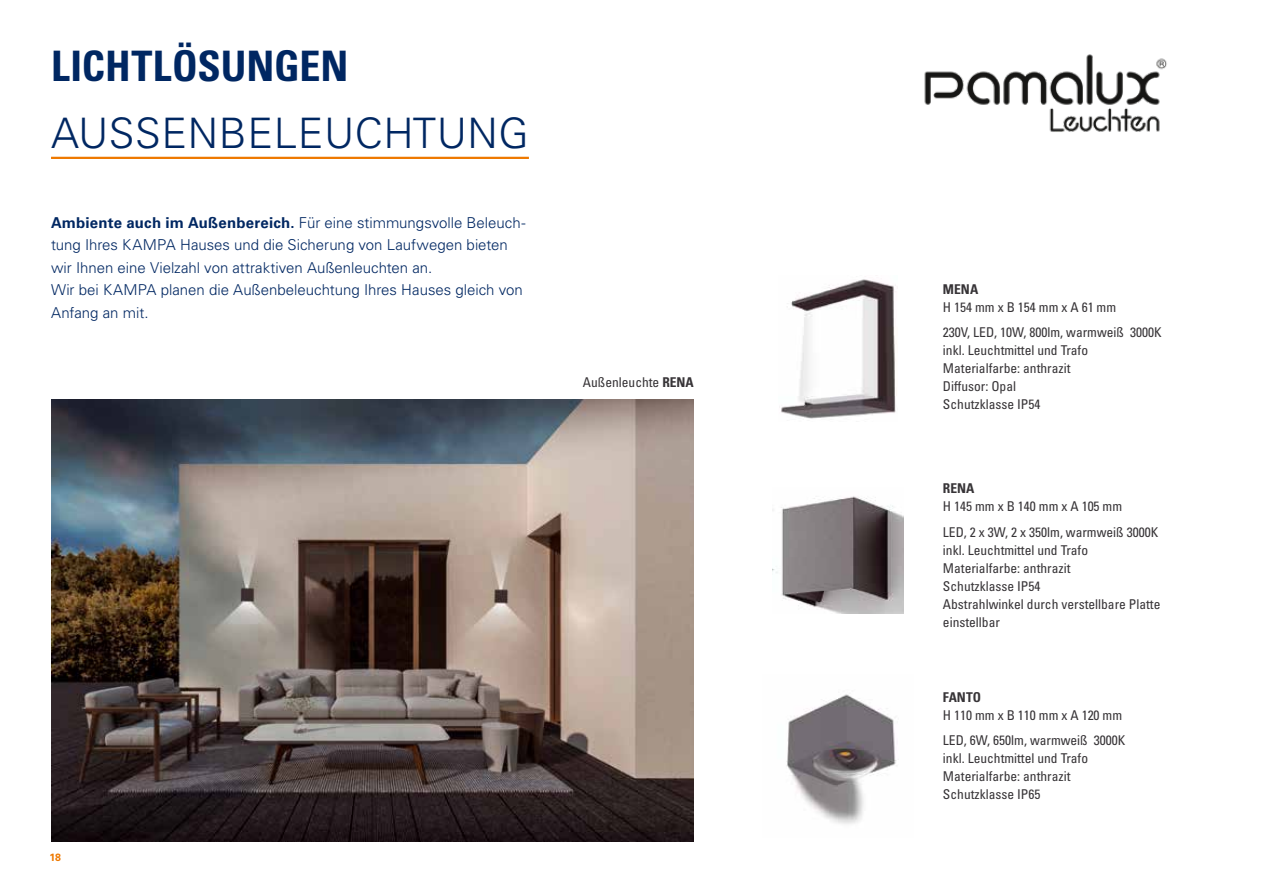
<style>
.page{position:relative;width:1263px;height:893px;background:#fff}
.page>*{position:absolute;margin:0;border:0;box-sizing:border-box;transform-origin:0 0}
.t1{font:300 42px "Univers LT";letter-spacing:.015em;color:#002762}
.t2{font:700 condensed 42px "Univers LT Pro";color:#002762}
.t3{font:300 15px/22.5px "Univers LT Pro 45";color:#002762}
.t4{font:condensed 13.5px/18px "Univers LT Pro";color:#373437}
.t5{font:700 condensed 13.5px "Univers LT Pro";color:#373437}
.t6{font:700 10.5px "Univers LT";color:#ee7900}
.s1{font-family:"Univers LT Pro 65";font-weight:700}
.s2{font-weight:700}
</style>
<div class="page">
<hr style="left:51px;top:157px;width:478px;height:2px;background:#ee7900">
<img style="left:924px;top:54px;width:243px;height:78px">
<img style="left:51px;top:400px;width:643px;height:442px">
<img style="left:781px;top:279px;width:115px;height:140px">
<img style="left:772px;top:496px;width:131px;height:117px">
<img style="left:786px;top:694px;width:111px;height:130px">
<h1 class="t2" style="left:51px;top:41px;width:299px">LICHTLÖSUNGEN</h1>
<h1 class="t1" style="left:51px;top:108px;width:479px">AUSSENBELEUCHTUNG</h1>
<p class="t3" style="left:51px;top:211px;width:476px"><span class="s1">Ambiente auch im Außenbereich.</span> Für eine stimmungsvolle Beleuch&shy;tung Ihres KAMPA Hauses und die Sicherung von Laufwegen bieten wir Ihnen eine Vielzahl von attraktiven Außenleuchten an.<br>Wir bei KAMPA planen die Außenbeleuchtung Ihres Hauses gleich von Anfang an mit.</p>
<p class="t4" style="left:583px;top:373px;width:113px">Außenleuchte <span class="s2">RENA</span></p>
<p class="t6" style="left:49px;top:851px;width:13px">18</p>
<p class="t5" style="left:943px;top:281px;width:37px">MENA</p>
<p class="t4" style="left:943px;top:294px;width:220px;line-height:25.5px">H 154 mm x B 154 mm x A 61 mm<br>230V, LED, 10W, 800lm, warmweiß 3000K</p>
<p class="t4" style="left:943px;top:341px;width:147px">inkl. Leuchtmittel und Trafo<br>Materialfarbe: anthrazit<br>Diffusor: Opal<br>Schutzklasse IP54</p>
<p class="t5" style="left:943px;top:480px;width:33px">RENA</p>
<p class="t4" style="left:943px;top:494px;width:217px;line-height:25.5px">H 145 mm x B 140 mm x A 105 mm<br>LED, 2 x 3W, 2 x 350lm, warmweiß 3000K</p>
<p class="t4" style="left:943px;top:541px;width:219px">inkl. Leuchtmittel und Trafo<br>Materialfarbe: anthrazit<br>Schutzklasse IP54<br>Abstrahlwinkel durch verstellbare Platte einstellbar</p>
<p class="t5" style="left:943px;top:689px;width:40px">FANTO</p>
<p class="t4" style="left:943px;top:702px;width:184px;line-height:25.5px">H 110 mm x B 110 mm x A 120 mm<br>LED, 6W, 650lm, warmweiß 3000K</p>
<p class="t4" style="left:943px;top:749px;width:147px">inkl. Leuchtmittel und Trafo<br>Materialfarbe: anthrazit<br>Schutzklasse IP65</p>
</div>
